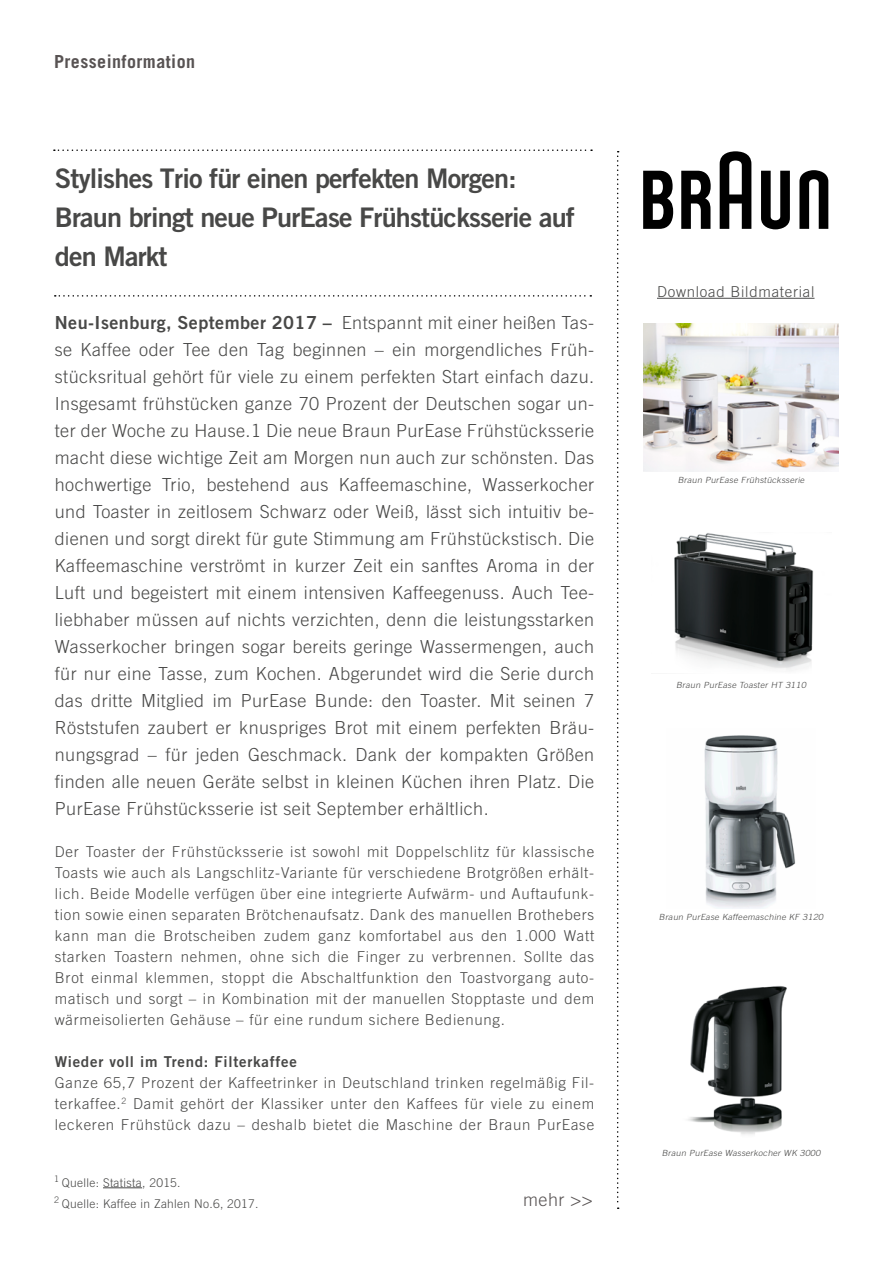
<style>
.page{position:relative;width:893px;height:1263px;background:#fff}
.page>*{position:absolute;margin:0;border:0;box-sizing:border-box;transform-origin:0 0}
.t1{font:27px/39px "Trade Gothic LT Bold Two";letter-spacing:-.03em;color:#484847}
.t2{font:300 18px/27px "Trade Gothic LT";letter-spacing:.025em;color:#484847;text-align:justify}
.t3{font:18px "Trade Gothic LT Bold Two";letter-spacing:.025em;color:#484847}
.t4{font:700 18px "Trade Gothic LT";letter-spacing:.025em;color:#585353}
.t5{font:300 18px "Trade Gothic LT";color:#585353}
.t6{font:300 15px/21px "Trade Gothic LT";letter-spacing:.05em;color:#484847;text-align:justify}
.t7{font:15px "Trade Gothic LT Bold Two";letter-spacing:.05em;color:#484847}
.t8{font:300 12px/21px "Trade Gothic LT";letter-spacing:.025em;color:#484847}
.t9{font:italic 300 8.4px "Trade Gothic LT";color:#484847;scale:1.06 1}
.s1{font-family:"Trade Gothic LT";font-weight:300}
</style>
<div class="page">
<svg style="left:643px;top:171px;width:30px;height:58px"></svg>
<svg style="left:681px;top:171px;width:30px;height:58px"></svg>
<svg style="left:720px;top:151px;width:31px;height:78px"></svg>
<svg style="left:761px;top:171px;width:29px;height:58px"></svg>
<svg style="left:799px;top:170px;width:29px;height:59px"></svg>
<svg style="left:54px;top:149px;width:538px;height:2px"></svg>
<svg style="left:55px;top:295px;width:536px;height:2px"></svg>
<svg style="left:617px;top:151px;width:2px;height:1058px"></svg>
<hr style="left:103px;top:1187px;width:39px;height:1px;background:#484847">
<img style="left:688px;top:986px;width:99px;height:149px">
<img style="left:704px;top:735px;width:92px;height:173px">
<img style="left:674px;top:533px;width:140px;height:138px">
<img style="left:643px;top:323px;width:196px;height:148px">
<hr style="left:657px;top:298px;width:157px;height:1px;background:#484847">
<p class="t4" style="left:54px;top:50px;width:143px">Presseinformation</p>
<h1 class="t1" style="left:55px;top:158px;width:522px">Stylishes Trio für einen perfekten Morgen:<br>Braun bringt neue PurEase Frühstücksserie auf den Markt</h1>
<p class="t3" style="left:55px;top:312px;width:541px">Neu-Isenburg, September 2017 – <span class="s1">Entspannt mit einer heißen Tas-</span></p>
<p class="t2" style="left:55px;top:336px;width:541px">se Kaffee oder Tee den Tag beginnen – ein morgendliches Früh&shy;stücksritual gehört für viele zu einem perfekten Start einfach dazu.<br>Insgesamt frühstücken ganze 70 Prozent der Deutschen sogar un&shy;ter der Woche zu Hause.1 Die neue Braun PurEase Frühstücksserie macht diese wichtige Zeit am Morgen nun auch zur schönsten. Das hochwertige Trio, bestehend aus Kaffeemaschine, Wasserkocher und Toaster in zeitlosem Schwarz oder Weiß, lässt sich intuitiv be&shy;dienen und sorgt direkt für gute Stimmung am Frühstückstisch. Die Kaffeemaschine verströmt in kurzer Zeit ein sanftes Aroma in der Luft und begeistert mit einem intensiven Kaffeegenuss. Auch Tee&shy;liebhaber müssen auf nichts verzichten, denn die leistungsstarken Wasserkocher bringen sogar bereits geringe Wassermengen, auch für nur eine Tasse, zum Kochen. Abgerundet wird die Serie durch das dritte Mitglied im PurEase Bunde: den Toaster. Mit seinen 7<br>Röststufen zaubert er knuspriges Brot mit einem perfekten Bräu&shy;nungsgrad – für jeden Geschmack. Dank der kompakten Größen finden alle neuen Geräte selbst in kleinen Küchen ihren Platz. Die PurEase Frühstücksserie ist seit September erhältlich.</p>
<p class="t6" style="left:55px;top:841px;width:541px">Der Toaster der Frühstücksserie ist sowohl mit Doppelschlitz für klassische Toasts wie auch als Langschlitz-Variante für verschiedene Brotgrößen erhält&shy;lich. Beide Modelle verfügen über eine integrierte Aufwärm- und Auftaufunk&shy;tion sowie einen separaten Brötchenaufsatz. Dank des manuellen Brothebers kann man die Brotscheiben zudem ganz komfortabel aus den 1.000 Watt starken Toastern nehmen, ohne sich die Finger zu verbrennen. Sollte das Brot einmal klemmen, stoppt die Abschaltfunktion den Toastvorgang auto&shy;matisch und sorgt – in Kombination mit der manuellen Stopptaste und dem wärmeisolierten Gehäuse – für eine rundum sichere Bedienung.</p>
<p class="t7" style="left:55px;top:1053px;width:244px">Wieder voll im Trend: Filterkaffee</p>
<p class="t6" style="left:55px;top:1072px;width:541px">Ganze 65,7 Prozent der Kaffeetrinker in Deutschland trinken regelmäßig Fil&shy;terkaffee.<sup>2</sup> Damit gehört der Klassiker unter den Kaffees für viele zu einem leckeren Frühstück dazu – deshalb bietet die Maschine der Braun PurEase</p>
<p class="t8" style="left:54px;top:1172px;width:206px"><sup>1</sup> Quelle: Statista, 2015.<br><sup>2</sup> Quelle: Kaffee in Zahlen No.6, 2017.</p>
<p class="t5" style="left:523px;top:1189px;width:71px">mehr &gt;&gt;</p>
<p class="t6" style="left:657px;top:281px;width:159px">Download Bildmaterial</p>
<p class="t9" style="left:678px;top:475px;width:123px">Braun PurEase Frühstücksserie</p>
<p class="t9" style="left:676px;top:680px;width:126px">Braun PurEase Toaster HT 3110</p>
<p class="t9" style="left:659px;top:912px;width:158px">Braun PurEase Kaffeemaschine KF 3120</p>
<p class="t9" style="left:662px;top:1148px;width:153px">Braun PurEase Wasserkocher WK 3000</p>
</div>
